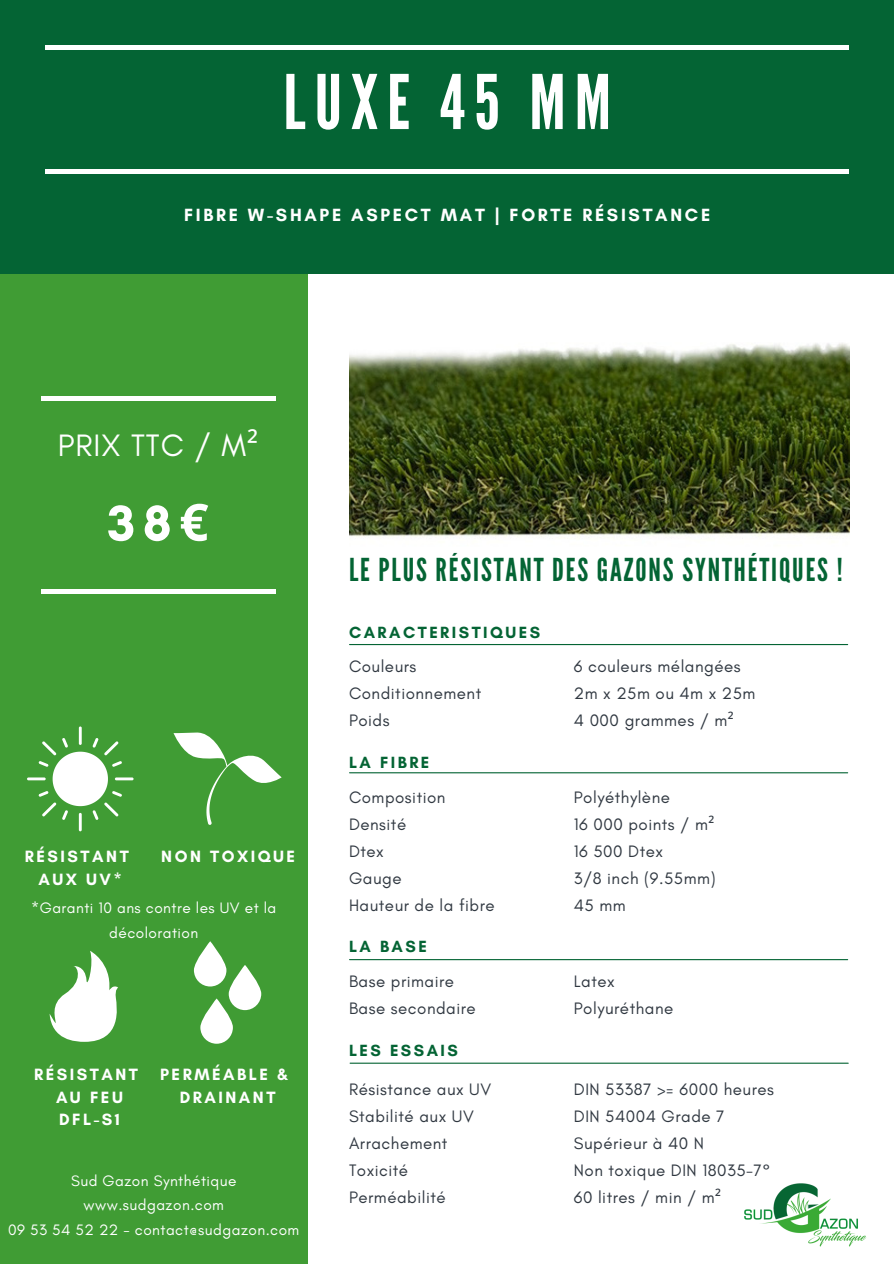
<style>
.page{position:relative;width:894px;height:1264px;background:#fff}
.page>*{position:absolute;margin:0;border:0;box-sizing:border-box;transform-origin:0 0}
.t1{font:75px "League Gothic";letter-spacing:.12em;color:#fff}
.t2{font:700 51.45px "Glacial Indifference";color:#fff}
.t3{font:31.5px "League Gothic";letter-spacing:.06em;color:#046434}
.t4{font:31.5px "Glacial Indifference";letter-spacing:.03em;color:#fff}
.t5{font:700 18px "Glacial Indifference";letter-spacing:.15em;color:#fff}
.t6{font:16.95px/27px "Glacial Indifference";letter-spacing:.03em;color:#303841}
.t7{font:700 16.65px/23px "Glacial Indifference";letter-spacing:.15em;color:#fff;text-align:center}
.t8{font:700 16.5px "Glacial Indifference";letter-spacing:.15em;color:#046434}
.t9{font:15.45px/24.8px "Glacial Indifference";letter-spacing:.03em;color:#fff;text-align:center}
.s1{font-family:"Noto Sans"}
</style>
<div class="page">
<div style="left:0;top:274px;width:308px;height:989px;background:#409c34"></div>
<div style="left:0;top:0;width:893px;height:274px;background:#046434"></div>
<hr style="left:45px;top:45px;width:803px;height:4px;background:#fff">
<div style="left:45px;top:169px;width:803px;height:5px;background:#fff"></div>
<div style="left:41px;top:396px;width:234px;height:5px;background:#fff"></div>
<hr style="left:41px;top:589px;width:234px;height:4px;background:#fff">
<svg style="left:229px;top:964px;width:32px;height:46px"></svg>
<svg style="left:200px;top:998px;width:33px;height:45px"></svg>
<svg style="left:194px;top:941px;width:32px;height:45px"></svg>
<img style="left:744px;top:1183px;width:123px;height:64px">
<hr style="left:349px;top:644px;width:498px;height:1px;background:#046434">
<hr style="left:349px;top:772px;width:498px;height:1px;background:#046434">
<hr style="left:349px;top:959px;width:498px;height:1px;background:#046434">
<hr style="left:350px;top:1062px;width:498px;height:1px;background:#046434">
<svg style="left:27px;top:726px;width:106px;height:105px"></svg>
<svg style="left:173px;top:732px;width:108px;height:93px"></svg>
<svg style="left:50px;top:951px;width:68px;height:91px"></svg>
<img style="left:349px;top:343px;width:500px;height:196px">
<h1 class="t1" style="left:283px;top:59px;width:329px">LUXE 45 MM</h1>
<p class="t5" style="left:184px;top:203px;width:527px">FIBRE W-SHAPE ASPECT MAT | FORTE RÉSISTANCE</p>
<h3 class="t4" style="left:58px;top:425px;width:202px">PRIX TTC / M<span class="s1">²</span></h3>
<h2 class="t2" style="left:107px;top:492px;width:103px">38<span class="s1">€</span></h2>
<p class="t7" style="left:25px;top:845px;width:105px">RÉSISTANT<br>AUX UV*</p>
<p class="t9" style="left:31px;top:895px;width:247px">*Garanti 10 ans contre les UV et la décoloration</p>
<p class="t7" style="left:161px;top:845px;width:135px">NON TOXIQUE</p>
<p class="t7" style="left:34px;top:1062px;width:105px">RÉSISTANT<br>AU FEU<br>DFL-S1</p>
<p class="t7" style="left:160px;top:1062px;width:130px">PERMÉABLE &amp;<br>DRAINANT</p>
<p class="t9" style="left:8px;top:1167px;width:292px">Sud Gazon Synthétique www.sudgazon.com<br>09 53 54 52 22 - contact@sudgazon.com</p>
<h3 class="t3" style="left:349px;top:551px;width:495px">LE PLUS RÉSISTANT DES GAZONS SYNTHÉTIQUES !</h3>
<p class="t8" style="left:349px;top:622px;width:192px">CARACTERISTIQUES</p>
<p class="t6" style="left:349px;top:652px;width:134px">Couleurs<br>Conditionnement<br>Poids</p>
<p class="t8" style="left:349px;top:752px;width:82px">LA FIBRE</p>
<p class="t6" style="left:573px;top:652px;width:183px">6 couleurs mélangées<br>2m x 25m ou 4m x 25m<br>4 000 grammes / m<span class="s1">²</span></p>
<p class="t6" style="left:349px;top:784px;width:147px">Composition<br>Densité<br>Dtex<br>Gauge<br>Hauteur de la fibre</p>
<p class="t6" style="left:573px;top:784px;width:143px">Polyéthylène<br>16 000 points / m<span class="s1">²<br></span>16 500 Dtex<br>3/8 inch (9.55mm)<br>45 mm</p>
<p class="t8" style="left:349px;top:936px;width:79px">LA BASE</p>
<p class="t6" style="left:349px;top:967px;width:128px">Base primaire<br>Base secondaire</p>
<p class="t6" style="left:573px;top:967px;width:101px">Latex<br>Polyuréthane</p>
<p class="t8" style="left:349px;top:1039px;width:110px">LES ESSAIS</p>
<p class="t6" style="left:349px;top:1075px;width:144px">Résistance aux UV<br>Stabilité aux UV<br>Arrachement<br>Toxicité<br>Perméabilité</p>
<p class="t6" style="left:573px;top:1075px;width:201px">DIN 53387 &gt;= 6000 heures<br>DIN 54004 Grade 7<br>Supérieur à 40 N<br>Non toxique DIN 18035-7°<br>60 litres / min / m<span class="s1">²</span></p>
</div>
